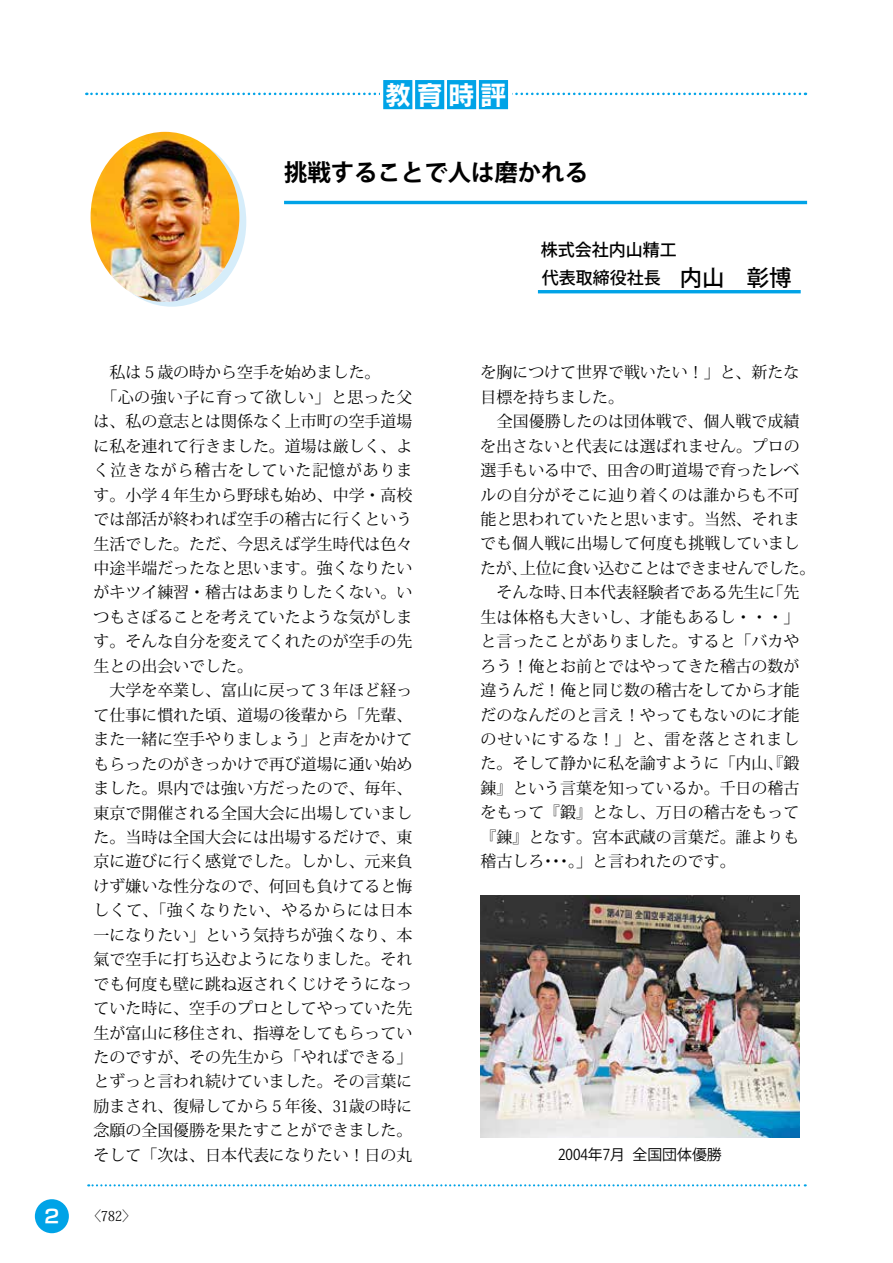
<style>
.page{position:relative;width:893px;height:1263px;background:#fff}
.page>*{position:absolute;margin:0;border:0;box-sizing:border-box;transform-origin:0 0}
.t1{font:26.55px "Rodin Camille Pro B";color:#fff}
.t2{font:700 23.4px "Koz Go Pro";color:#000}
.t3{font:18px "New Rodin Pro B";color:#fff}
.t4{font:500 16.95px/27.6px "Koz Go Pro";color:#000}
.t5{font:15.9px/24.5px "Koz Min Pro";color:#000}
.t6{font:14.85px "Koz Go Pro";color:#000}
.t7{font:13.8px "Koz Min Pro";color:#000}
.s1{font-size:22.35px}
</style>
<div class="page">
<svg style="left:88px;top:1184px;width:718px;height:2px"></svg>
<div style="left:35px;top:1199px;width:34px;height:34px;background:#00a3e7;border-radius:50%"></div>
<hr style="left:538px;top:290px;width:263px;height:3px;background:#00a3e7">
<hr style="left:284px;top:201px;width:523px;height:3px;background:#00a3e7">
<div style="left:97px;top:137px;width:149px;height:170px;background:#d6edfa;border-radius:50%"></div>
<svg style="left:86px;top:93px;width:720px;height:2px"></svg>
<svg style="left:380px;top:92px;width:131px;height:4px"></svg>
<div style="left:383px;top:80px;width:29px;height:29px;background:#00a3e7"></div>
<div style="left:415px;top:80px;width:29px;height:29px;background:#00a3e7"></div>
<div style="left:447px;top:80px;width:29px;height:29px;background:#00a3e7"></div>
<div style="left:479px;top:80px;width:29px;height:29px;background:#00a3e7"></div>
<img style="left:91px;top:132px;width:148px;height:170px">
<img style="left:480px;top:895px;width:319px;height:242px">
<p class="t3" style="left:43px;top:1200px;width:20px">２</p>
<h1 class="t1" style="left:385px;top:77px;width:123px">教育時評</h1>
<h2 class="t2" style="left:284px;top:157px;width:306px">挑戦することで人は磨かれる</h2>
<p class="t4" style="left:541px;top:237px;width:252px">株式会社内山精工<br>代表取締役社長 <span class="s1">内山　彰博</span></p>
<p class="t5" style="left:94px;top:360px;width:320px">　私は５歳の時から空手を始めました。<br>　「心の強い子に育って欲しい」と思った父は、私の意志とは関係なく上市町の空手道場に私を連れて行きました。道場は厳しく、よく泣きながら稽古をしていた記憶があります。小学４年生から野球も始め、中学・高校では部活が終われば空手の稽古に行くという生活でした。ただ、今思えば学生時代は色々中途半端だったなと思います。強くなりたいがキツイ練習・稽古はあまりしたくない。いつもさぼることを考えていたような気がします。そんな自分を変えてくれたのが空手の先生との出会いでした。<br>　大学を卒業し、富山に戻って３年ほど経って仕事に慣れた頃、道場の後輩から「先輩、また一緒に空手やりましょう」と声をかけてもらったのがきっかけで再び道場に通い始めました。県内では強い方だったので、毎年、東京で開催される全国大会に出場していました。当時は全国大会には出場するだけで、東京に遊びに行く感覚でした。しかし、元来負けず嫌いな性分なので、何回も負けてると悔しくて、「強くなりたい、やるからには日本一になりたい」という気持ちが強くなり、本氣で空手に打ち込むようになりました。それでも何度も壁に跳ね返されくじけそうになっていた時に、空手のプロとしてやっていた先生が富山に移住され、指導をしてもらっていたのですが、その先生から「やればできる」とずっと言われ続けていました。その言葉に励まされ、復帰してから５年後、31歳の時に念願の全国優勝を果たすことができました。そして「次は、日本代表になりたい！日の丸</p>
<p class="t5" style="left:480px;top:360px;width:336px">を胸につけて世界で戦いたい！」と、新たな目標を持ちました。<br>　全国優勝したのは団体戦で、個人戦で成績を出さないと代表には選ばれません。プロの選手もいる中で、田舎の町道場で育ったレベルの自分がそこに辿り着くのは誰からも不可能と思われていたと思います。当然、それまでも個人戦に出場して何度も挑戦していましたが、上位に食い込むことはできませんでした。　そんな時、日本代表経験者である先生に「先生は体格も大きいし、才能もあるし・・・」と言ったことがありました。すると「バカやろう！俺とお前とではやってきた稽古の数が違うんだ！俺と同じ数の稽古をしてから才能だのなんだのと言え！やってもないのに才能のせいにするな！」と、雷を落とされました。そして静かに私を諭すように「内山、『鍛錬』という言葉を知っているか。千日の稽古をもって『鍛』となし、万日の稽古をもって『錬』となす。宮本武蔵の言葉だ。誰よりも稽古しろ･･･。」と言われたのです。</p>
<p class="t6" style="left:558px;top:1145px;width:165px">2004年7月 全国団体優勝</p>
<p class="t7" style="left:87px;top:1206px;width:50px">〈782〉</p>
</div>
